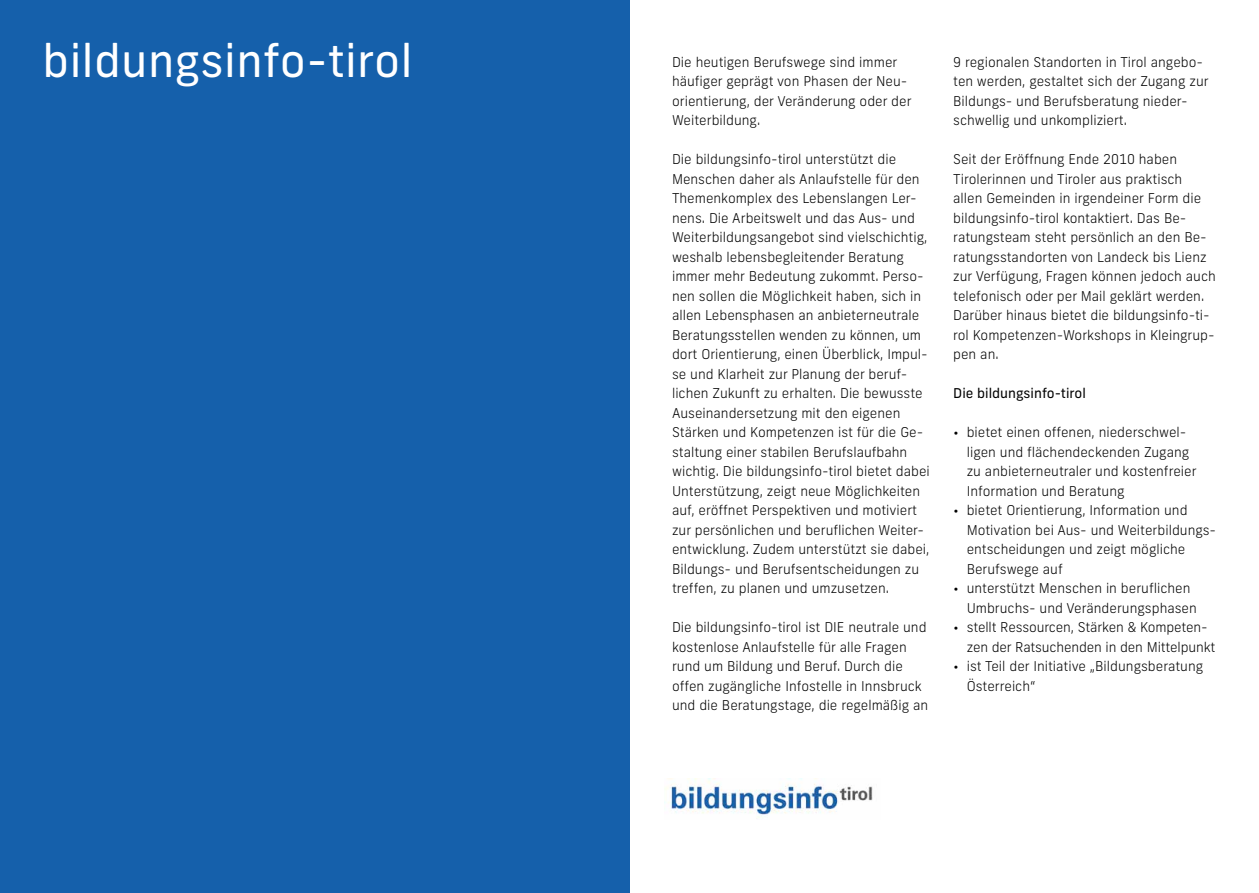
<style>
.page{position:relative;width:1259px;height:893px;background:#fff}
.page>*{position:absolute;margin:0;border:0;box-sizing:border-box;transform-origin:0 0}
.t1{font:45px "Frank New";letter-spacing:.01em;color:#fff}
.t2{font:300 13.5px/19.5px "Frank New";color:#000}
.t3{font:13.5px "Frank New";color:#000}
</style>
<div class="page">
<div style="left:0;top:0;width:629px;height:893px;background:#1560ab"></div>
<img style="left:664px;top:779px;width:209px;height:39px">
<h1 class="t1" style="left:43px;top:33px;width:371px">bildungsinfo-tirol</h1>
<p class="t2" style="left:672px;top:52px;width:241px">Die heutigen Berufswege sind immer häufiger geprägt von Phasen der Neu&shy;orientierung, der Veränderung oder der<br>Weiterbildung.</p>
<p class="t2" style="left:672px;top:150px;width:259px">Die bildungsinfo-tirol unterstützt die Menschen daher als Anlaufstelle für den Themenkomplex des Lebenslangen Ler&shy;nens. Die Arbeitswelt und das Aus- und Weiterbildungsangebot sind vielschichtig, weshalb lebensbegleitender Beratung immer mehr Bedeutung zukommt. Perso&shy;nen sollen die Möglichkeit haben, sich in allen Lebensphasen an anbieterneutrale Beratungsstellen wenden zu können, um dort Orientierung, einen Überblick, Impul&shy;se und Klarheit zur Planung der beruf&shy;lichen Zukunft zu erhalten. Die bewusste Auseinandersetzung mit den eigenen Stärken und Kompetenzen ist für die Ge&shy;staltung einer stabilen Berufslaufbahn wichtig. Die bildungsinfo-tirol bietet dabei Unterstützung, zeigt neue Möglichkeiten auf, eröffnet Perspektiven und motiviert zur persönlichen und beruflichen Weiter&shy;entwicklung. Zudem unterstützt sie dabei, Bildungs- und Berufsentscheidungen zu treffen, zu planen und umzusetzen.</p>
<p class="t2" style="left:672px;top:618px;width:258px">Die bildungsinfo-tirol ist DIE neutrale und kostenlose Anlaufstelle für alle Fragen rund um Bildung und Beruf. Durch die offen zugängliche Infostelle in Innsbruck und die Beratungstage, die regelmäßig an</p>
<p class="t2" style="left:953px;top:52px;width:257px">9 regionalen Standorten in Tirol angebo&shy;ten werden, gestaltet sich der Zugang zur Bildungs- und Berufsberatung nieder&shy;schwellig und unkompliziert.</p>
<p class="t2" style="left:953px;top:149px;width:264px">Seit der Eröffnung Ende 2010 haben Tirolerinnen und Tiroler aus praktisch<br>allen Gemeinden in irgendeiner Form die bildungsinfo-tirol kontaktiert. Das Be&shy;ratungsteam steht persönlich an den Be&shy;ratungsstandorten von Landeck bis Lienz zur Verfügung, Fragen können jedoch auch telefonisch oder per Mail geklärt werden.<br>Darüber hinaus bietet die bildungsinfo-ti&shy;rol Kompetenzen-Workshops in Kleingrup&shy;pen an.</p>
<p class="t3" style="left:953px;top:385px;width:134px">Die bildungsinfo-tirol</p>
<p class="t2" style="left:966px;top:422px;width:231px;text-indent:-14px">• bietet einen offenen, niederschwel&shy;ligen und flächendeckenden Zugang zu anbieterneutraler und kostenfreier Information und Beratung</p>
<p class="t2" style="left:966px;top:500px;width:251px;text-indent:-14px">• bietet Orientierung, Information und Motivation bei Aus- und Weiterbildungs&shy;entscheidungen und zeigt mögliche Berufswege auf</p>
<p class="t2" style="left:966px;top:578px;width:232px;text-indent:-14px">• unterstützt Menschen in beruflichen<br>Umbruchs- und Veränderungsphasen</p>
<p class="t2" style="left:966px;top:617px;width:250px;text-indent:-14px">• stellt Ressourcen, Stärken &amp; Kompeten&shy;zen der Ratsuchenden in den Mittelpunkt</p>
<p class="t2" style="left:966px;top:656px;width:238px;text-indent:-14px">• ist Teil der Initiative „Bildungsberatung<br>Österreich“</p>
</div>
